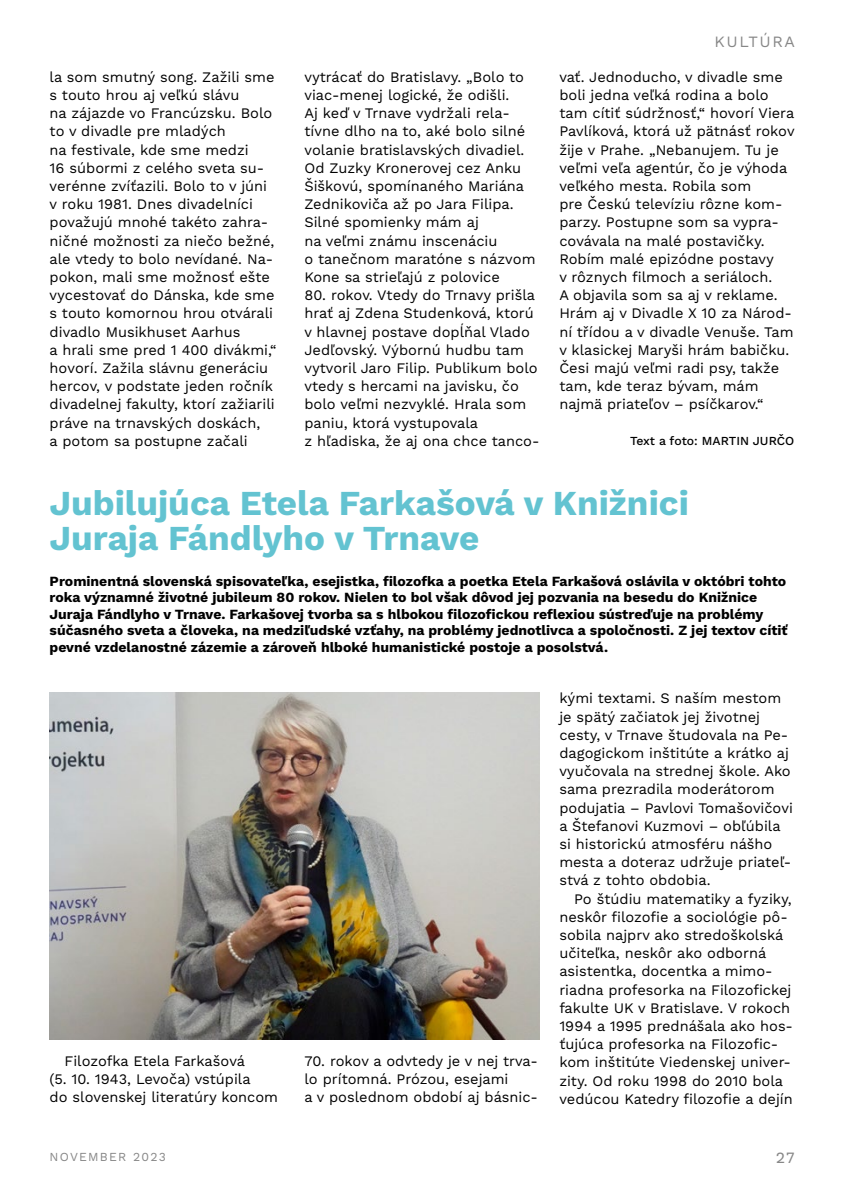
<style>
.page{position:relative;width:844px;height:1191px;background:#fff}
.page>*{position:absolute;margin:0;border:0;box-sizing:border-box;transform-origin:0 0}
.t1{font:700 35px/35px "Work Sans";color:#63c3d1}
.t2{font:15.75px "Work Sans";letter-spacing:.1em;color:#878787}
.t3{font:15.75px "Basic Sans";color:#878787}
.t4{font:14.53px/18.2px "Work Sans";color:#000}
.t5{font:700 14px/16.6px "Work Sans";color:#000}
.t6{font:500 12.25px "Work Sans";color:#000}
.t7{font:12.25px "Work Sans";letter-spacing:.1em;color:#878787}
</style>
<div class="page">
<img style="left:50px;top:692px;width:489px;height:347px">
<p class="t2" style="left:714px;top:32px;width:82px">KULTÚRA</p>
<p class="t4" style="left:304px;top:68px;width:232px">vytrácať do Bratislavy. „Bolo to viac-menej logické, že odišli.<br>Aj keď v Trnave vydržali rela&shy;tívne dlho na to, aké bolo silné volanie bratislavských divadiel.<br>Od Zuzky Kronerovej cez Anku<br>Šiškovú, spomínaného Mariána<br>Zednikoviča až po Jara Filipa.<br>Silné spomienky mám aj<br>na veľmi známu inscenáciu<br>o tanečnom maratóne s názvom<br>Kone sa strieľajú z polovice</p>
<p class="t4" style="left:304px;top:287px;width:236px">80. rokov. Vtedy do Trnavy prišla hrať aj Zdena Studenková, ktorú v hlavnej postave dopĺňal Vlado<br>Jedľovský. Výbornú hudbu tam vytvoril Jaro Filip. Publikum bolo vtedy s hercami na javisku, čo bolo veľmi nezvyklé. Hrala som paniu, ktorá vystupovala<br>z hľadiska, že aj ona chce tanco-</p>
<p class="t4" style="left:559px;top:68px;width:237px">vať. Jednoducho, v divadle sme boli jedna veľká rodina a bolo tam cítiť súdržnosť,“ hovorí Viera<br>Pavlíková, ktorá už pätnásť rokov žije v Prahe. „Nebanujem. Tu je veľmi veľa agentúr, čo je výhoda veľkého mesta. Robila som<br>pre Českú televíziu rôzne kom&shy;parzy. Postupne som sa vypra&shy;covávala na malé postavičky.<br>Robím malé epizódne postavy<br>v rôznych filmoch a seriáloch.<br>A objavila som sa aj v reklame.<br>Hrám aj v Divadle X 10 za Národ&shy;ní třídou a v divadle Venuše. Tam v klasickej Maryši hrám babičku.<br>Česi majú veľmi radi psy, takže tam, kde teraz bývam, mám najmä priateľov – psíčkarov.“</p>
<p class="t6" style="left:630px;top:432px;width:166px">Text a foto: MARTIN JURČO</p>
<p class="t4" style="left:50px;top:68px;width:228px">la som smutný song. Zažili sme s touto hrou aj veľkú slávu<br>na zájazde vo Francúzsku. Bolo to v divadle pre mladých<br>na festivale, kde sme medzi<br>16 súbormi z celého sveta su&shy;verénne zvíťazili. Bolo to v júni v roku 1981. Dnes divadelníci považujú mnohé takéto zahra&shy;ničné možnosti za niečo bežné, ale vtedy to bolo nevídané. Na&shy;pokon, mali sme možnosť ešte vycestovať do Dánska, kde sme s touto komornou hrou otvárali divadlo Musikhuset Aarhus<br>a hrali sme pred 1 400 divákmi,“ hovorí. Zažila slávnu generáciu hercov, v podstate jeden ročník divadelnej fakulty, ktorí zažiarili práve na trnavských doskách,<br>a potom sa postupne začali</p>
<h1 class="t1" style="left:50px;top:484px;width:640px">Jubilujúca Etela Farkašová v Knižnici<br>Juraja Fándlyho v Trnave</h1>
<p class="t5" style="left:50px;top:572px;width:739px">Prominentná slovenská spisovateľka, esejistka, filozofka a poetka Etela Farkašová oslávila v októbri tohto roka významné životné jubileum 80 rokov. Nielen to bol však dôvod jej pozvania na besedu do Knižnice Juraja Fándlyho v Trnave. Farkašovej tvorba sa s hlbokou filozofickou reflexiou sústreďuje na problémy súčasného sveta a človeka, na medziľudské vzťahy, na problémy jednotlivca a spoločnosti. Z jej textov cítiť pevné vzdelanostné zázemie a zároveň hlboké humanistické postoje a posolstvá.</p>
<p class="t4" style="left:50px;top:1052px;width:230px;text-indent:15px">Filozofka Etela Farkašová<br>(5. 10. 1943, Levoča) vstúpila<br>do slovenskej literatúry koncom</p>
<p class="t4" style="left:304px;top:1052px;width:235px">70. rokov a odvtedy je v nej trva&shy;lo prítomná. Prózou, esejami<br>a v poslednom období aj básnic-</p>
<p class="t4" style="left:559px;top:690px;width:235px">kými textami. S naším mestom je spätý začiatok jej životnej cesty, v Trnave študovala na Pe&shy;dagogickom inštitúte a krátko aj vyučovala na strednej škole. Ako sama prezradila moderátorom podujatia – Pavlovi Tomašovičovi a Štefanovi Kuzmovi – obľúbila si historickú atmosféru nášho mesta a doteraz udržuje priateľ&shy;stvá z tohto obdobia.</p>
<p class="t4" style="left:559px;top:890px;width:235px;text-indent:15px">Po štúdiu matematiky a fyziky, neskôr filozofie a sociológie pô&shy;sobila najprv ako stredoškolská učiteľka, neskôr ako odborná asistentka, docentka a mimo&shy;riadna profesorka na Filozofickej fakulte UK v Bratislave. V rokoch<br>1994 a 1995 prednášala ako hos&shy;ťujúca profesorka na Filozofic&shy;kom inštitúte Viedenskej univer&shy;zity. Od roku 1998 do 2010 bola vedúcou Katedry filozofie a dejín</p>
<p class="t7" style="left:50px;top:1149px;width:118px">NOVEMBER 2023</p>
<p class="t3" style="left:775px;top:1148px;width:20px">27</p>
</div>
